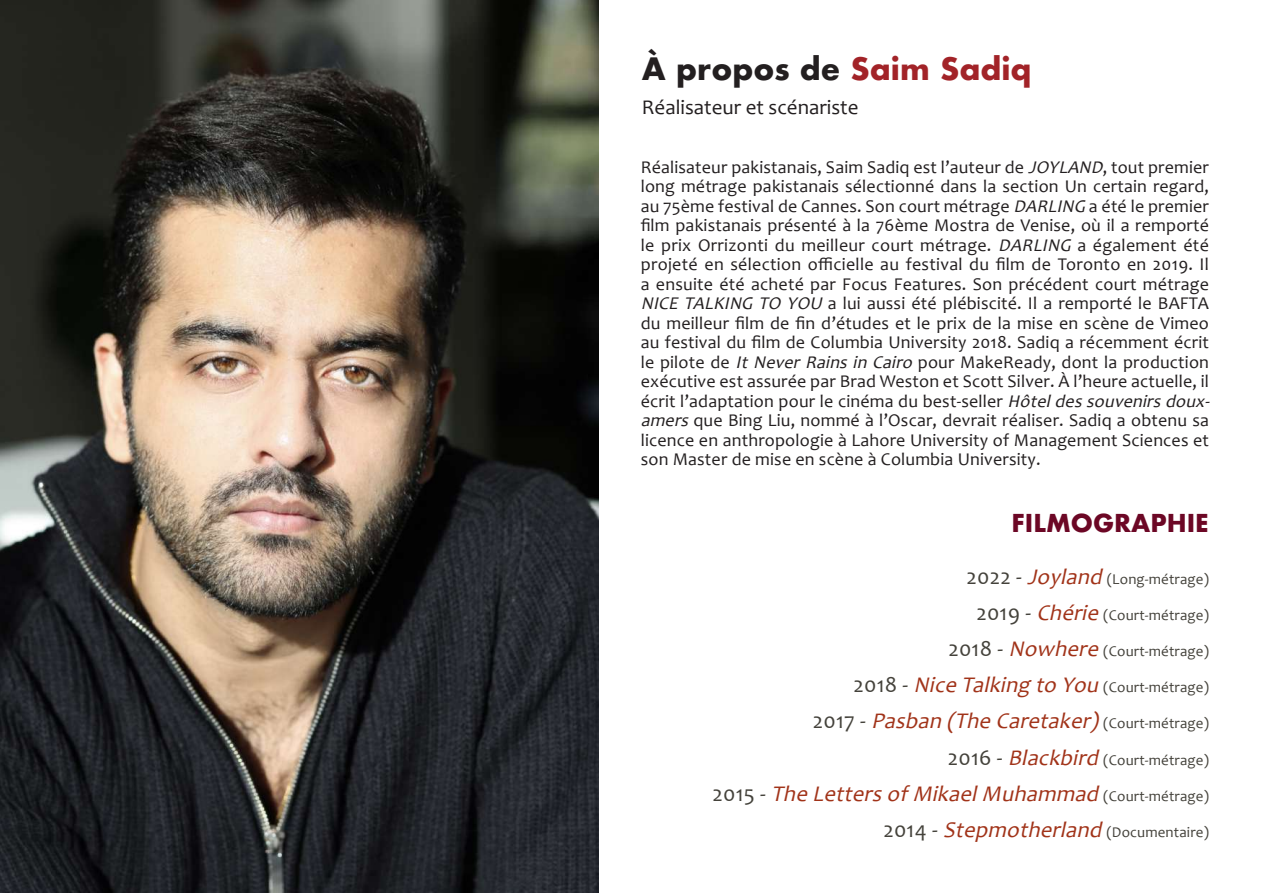
<style>
.page{position:relative;width:1263px;height:893px;background:#fff}
.page>*{position:absolute;margin:0;border:0;box-sizing:border-box;transform-origin:0 0}
.t1{font:700 30px "Futura";color:#231f20}
.t2{font:700 24px "Futura";color:#6c0725}
.t3{font:italic 22.5px/36px "Candara";color:#a13319;text-align:right}
.t4{font:21px "Candara";color:#231f20}
.t5{font:18px/19.5px "Candara";letter-spacing:.01em;color:#231f20}
.t6{font:15px "Candara";letter-spacing:.01em;color:#44423b}
.s1{color:#a22328}
.s2{font-style:italic}
.s3{font-size:22.5px}
.s4{font-style:italic;font-size:22.5px;color:#a13319}
.s5{font-style:normal;color:#44423b}
.s6{font-style:normal;font-size:15px;color:#44423b}
</style>
<div class="page">
<img style="left:0;top:0;width:598px;height:893px">
<h1 class="t1" style="left:642px;top:47px;width:391px">À propos de <span class="s1">Saim Sadiq</span></h1>
<p class="t4" style="left:642px;top:94px;width:218px">Réalisateur et scénariste</p>
<p class="t5" style="left:641px;top:157px;width:574px">Réalisateur pakistanais, Saim Sadiq est l’auteur de <span class="s2">JOYLAND</span>, tout premier long métrage pakistanais sélectionné dans la section Un certain regard, au 75ème festival de Cannes. Son court métrage <span class="s2">DARLING</span> a été le premier film pakistanais présenté à la 76ème Mostra de Venise, où il a remporté le prix Orrizonti du meilleur court métrage. <span class="s2">DARLING</span> a également été projeté en sélection officielle au festival du film de Toronto en 2019. Il a ensuite été acheté par Focus Features. Son précédent court métrage <span class="s2">NICE TALKING TO YOU</span> a lui aussi été plébiscité. Il a remporté le BAFTA du meilleur film de fin d’études et le prix de la mise en scène de Vimeo au festival du film de Columbia University 2018. Sadiq a récemment écrit le pilote de <span class="s2">ItNeverRainsin Cairo</span> pour MakeReady, dont la production exécutive est assurée par Brad Weston et Scott Silver. À l’heure actuelle, il écrit l’adaptation pour le cinéma du best-seller <span class="s2">Hôteldessouvenirsdoux&shy;amers</span>que Bing Liu, nommé à l’Oscar, devrait réaliser. Sadiq a obtenu sa licence en anthropologie à Lahore University of Management Sciences et son Master de mise en scène à Columbia University.</p>
<h2 class="t2" style="left:1012px;top:506px;width:199px">FILMOGRAPHIE</h2>
<p class="t6" style="left:966px;top:570px;width:244px"><span class="s3">2022 -</span> <span class="s4">Joyland</span>(Long-métrage)</p>
<p class="t6" style="left:976px;top:606px;width:234px"><span class="s3">2019 -</span> <span class="s4">Chérie</span>(Court-métrage)</p>
<p class="t6" style="left:948px;top:642px;width:262px"><span class="s3">2018 -</span> <span class="s4">Nowhere</span>(Court-métrage)</p>
<p class="t3" style="left:813px;top:667px;width:397px"><span class="s5">2018 -</span> Nice Talking to You<span class="s6">(Court-métrage)<br></span><span class="s5">2017 -</span> Pasban (The Caretaker)<span class="s6">(Court-métrage)</span></p>
<p class="t6" style="left:948px;top:750px;width:263px"><span class="s3">2016 -</span> <span class="s4">Blackbird</span>(Court-métrage)</p>
<p class="t3" style="left:713px;top:775px;width:498px"><span class="s5">2 0 1 5 -</span> The LettersofMikaelMuhammad <span class="s6">( C o u rt - m é t ra g e )<br></span><span class="s5">2014 -</span> Stepmotherland<span class="s6">(Documentaire)</span></p>
</div>
